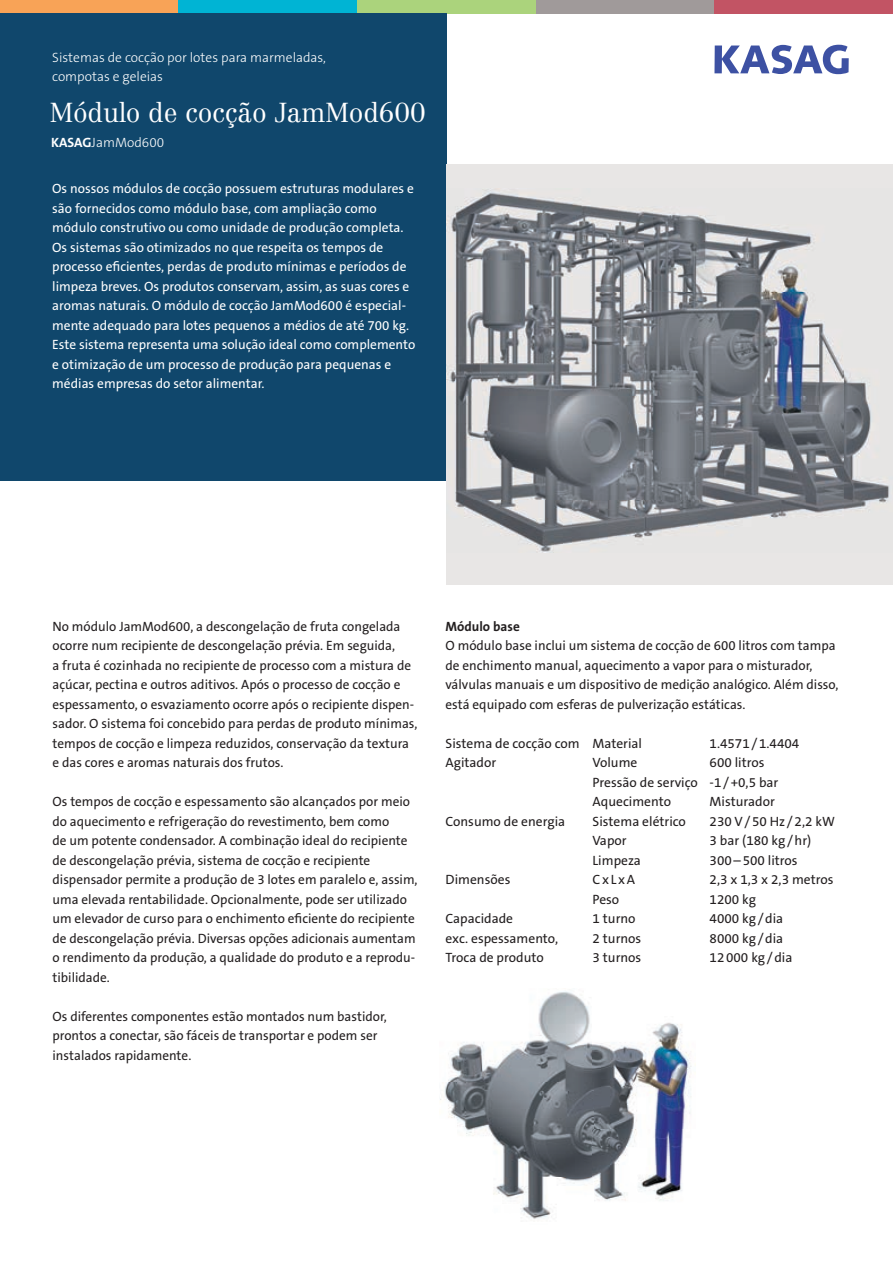
<style>
.page{position:relative;width:893px;height:1263px;background:#fff}
.page>*{position:absolute;margin:0;border:0;box-sizing:border-box;transform-origin:0 0}
.t1{font:300 27px "Centennial";letter-spacing:-.005em;color:#fff}
.t2{font:13.5px/19.5px "The Sans B W5 Plain";color:#231f20}
.t3{font:13.5px/19.5px "The Sans B W5 Plain";color:#fff}
.t4{font:300 13.5px/19.5px "The Sans B W3";color:#fff}
.t5{font:700 13.5px "The Sans B W7";color:#231f20}
.s1{font-family:"The Sans B W7";font-weight:700}
</style>
<div class="page">
<svg style="left:714px;top:45px;width:135px;height:29px"></svg>
<div style="left:357px;top:0;width:179px;height:14px;background:#abd37c"></div>
<div style="left:536px;top:0;width:178px;height:14px;background:#a09a9a"></div>
<div style="left:714px;top:0;width:179px;height:14px;background:#c25464"></div>
<div style="left:0;top:0;width:179px;height:14px;background:#f8a357"></div>
<div style="left:179px;top:0;width:178px;height:14px;background:#00b4d4"></div>
<div style="left:0;top:14px;width:446px;height:467px;background:#10476c"></div>
<div style="left:446px;top:164px;width:447px;height:421px;background:#e8e6e5"></div>
<img style="left:446px;top:189px;width:444px;height:363px">
<img style="left:440px;top:991px;width:252px;height:228px">
<p class="t4" style="left:52px;top:47px;width:275px">Sistemas de cocção por lotes para marmeladas, compotas e geleias</p>
<h1 class="t1" style="left:50px;top:97px;width:377px">Módulo de cocção JamMod600</h1>
<p class="t4" style="left:51px;top:133px;width:115px"><span class="s1">KASAG</span>JamMod600</p>
<p class="t3" style="left:52px;top:179px;width:365px">Os nossos módulos de cocção possuem estruturas modulares e são fornecidos como módulo base, com ampliação como módulo construtivo ou como unidade de produção completa.<br>Os sistemas são otimizados no que respeita os tempos de processo eficientes, perdas de produto mínimas e períodos de limpeza breves. Os produtos conservam, assim, as suas cores e aromas naturais. O módulo de cocção JamMod600 é especial&shy;mente adequado para lotes pequenos a médios de até 700 kg.<br>Este sistema representa uma solução ideal como complemento e otimização de um processo de produção para pequenas e médias empresas do setor alimentar.</p>
<p class="t2" style="left:53px;top:617px;width:366px">No módulo JamMod600, a descongelação de fruta congelada ocorre num recipiente de descongelação prévia. Em seguida,<br>a fruta é cozinhada no recipiente de processo com a mistura de açúcar, pectina e outros aditivos. Após o processo de cocção e espessamento, o esvaziamento ocorre após o recipiente dispen&shy;sador. O sistema foi concebido para perdas de produto mínimas, tempos de cocção e limpeza reduzidos, conservação da textura e das cores e aromas naturais dos frutos.</p>
<p class="t2" style="left:53px;top:792px;width:366px">Os tempos de cocção e espessamento são alcançados por meio do aquecimento e refrigeração do revestimento, bem como<br>de um potente condensador. A combinação ideal do recipiente de descongelação prévia, sistema de cocção e recipiente dispensador permite a produção de 3 lotes em paralelo e, assim, uma elevada rentabilidade. Opcionalmente, pode ser utilizado um elevador de curso para o enchimento eficiente do recipiente de descongelação prévia. Diversas opções adicionais aumentam o rendimento da produção, a qualidade do produto e a reprodu&shy;tibilidade.</p>
<p class="t2" style="left:53px;top:1006px;width:336px">Os diferentes componentes estão montados num bastidor, prontos a conectar, são fáceis de transportar e podem ser instalados rapidamente.</p>
<p class="t5" style="left:446px;top:617px;width:76px">Módulo base</p>
<p class="t2" style="left:446px;top:636px;width:394px">O módulo base inclui um sistema de cocção de 600 litros com tampa de enchimento manual, aquecimento a vapor para o misturador, válvulas manuais e um dispositivo de medição analógico. Além disso, está equipado com esferas de pulverização estáticas.</p>
<p class="t2" style="left:446px;top:734px;width:198px">Sistema de cocção com Material</p>
<p class="t2" style="left:710px;top:734px;width:91px">1.4571 / 1.4404</p>
<p class="t2" style="left:446px;top:753px;width:52px">Agitador</p>
<p class="t2" style="left:593px;top:753px;width:46px">Volume</p>
<p class="t2" style="left:593px;top:753px;width:187px;text-indent:117px">600 litros<br>Pressão de serviço -1 / +0,5 bar<br>Aquecimento</p>
<p class="t2" style="left:710px;top:792px;width:67px">Misturador</p>
<p class="t2" style="left:446px;top:812px;width:121px">Consumo de energia</p>
<p class="t2" style="left:593px;top:812px;width:95px">Sistema elétrico</p>
<p class="t2" style="left:710px;top:812px;width:127px">230 V / 50 Hz / 2,2 kW</p>
<p class="t2" style="left:593px;top:831px;width:36px">Vapor</p>
<p class="t2" style="left:710px;top:831px;width:103px">3 bar (180 kg / hr)</p>
<p class="t2" style="left:593px;top:851px;width:50px">Limpeza</p>
<p class="t2" style="left:710px;top:851px;width:90px">300 – 500 litros</p>
<p class="t2" style="left:446px;top:870px;width:66px">Dimensões</p>
<p class="t2" style="left:593px;top:870px;width:44px">C x L x A</p>
<p class="t2" style="left:710px;top:870px;width:125px">2,3 x 1,3 x 2,3 metros</p>
<p class="t2" style="left:593px;top:889px;width:28px">Peso</p>
<p class="t2" style="left:710px;top:889px;width:48px">1200 kg</p>
<p class="t2" style="left:446px;top:909px;width:69px">Capacidade</p>
<p class="t2" style="left:593px;top:909px;width:45px">1 turno</p>
<p class="t2" style="left:710px;top:909px;width:75px">4000 kg / dia</p>
<p class="t2" style="left:446px;top:928px;width:114px">exc. espessamento,</p>
<p class="t2" style="left:593px;top:928px;width:50px">2 turnos</p>
<p class="t2" style="left:710px;top:928px;width:75px">8000 kg / dia</p>
<p class="t2" style="left:446px;top:948px;width:100px">Troca de produto</p>
<p class="t2" style="left:593px;top:948px;width:50px">3 turnos</p>
<p class="t2" style="left:710px;top:948px;width:84px">12 000 kg / dia</p>
</div>
